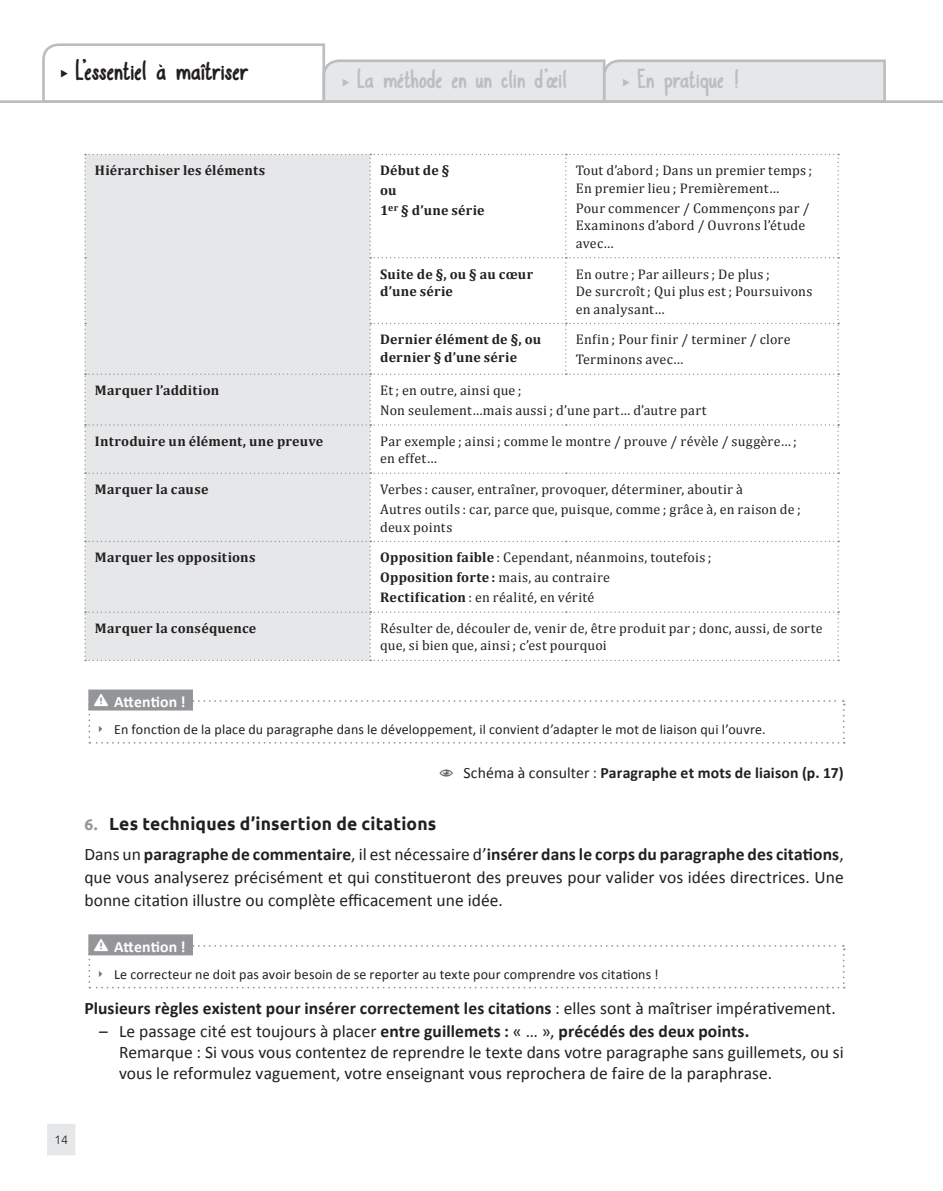
<style>
.page{position:relative;width:943px;height:1191px;background:#fff}
.page>*{position:absolute;margin:0;border:0;box-sizing:border-box;transform-origin:0 0}
.t1{font:24.5px "DJB Thisis Me 2";letter-spacing:-.015em;color:#231f20}
.t2{font:22.75px "DJB Thisis Me 2";letter-spacing:-.01em;color:#bcbdc0}
.t3{font:17.5px/22.8px "Calibri";letter-spacing:.005em;color:#231f20;text-align:justify}
.t4{font:700 17.5px "Calibri";letter-spacing:.005em;color:#231f20}
.t5{font:700 17.5px "Ubuntu";letter-spacing:.01em;color:#231f20}
.t6{font:700 15.75px "Calibri";letter-spacing:.01em;color:#231f20}
.t7{font:700 15.75px "Calibri";letter-spacing:.01em;color:#fff}
.t8{font:14px/17.5px "Cambria";letter-spacing:.02em;color:#231f20}
.t9{font:700 14px/19.9px "Cambria";letter-spacing:.01em;color:#231f20}
.t10{font:14px "Calibri";letter-spacing:.01em;color:#231f20}
.t11{font:300 12.25px "Ubuntu";color:#231f20}
.s1{font-weight:700}
.s2{font-family:"Web Hosting Hub Glyphs";font-weight:400;font-size:14px}
.s3{font-weight:400}
.s4{font-size:15.75px;color:#939598}
</style>
<div class="page">
<hr style="left:0;top:100px;width:943px;height:3px;background:#bcbdc0">
<div style="left:47px;top:1123px;width:28px;height:32px;background:#e6e7e9"></div>
<div style="left:88px;top:689px;width:105px;height:21px;background:#939598"></div>
<div style="left:88px;top:934px;width:105px;height:21px;background:#939598"></div>
<svg style="left:84px;top:154px;width:755px;height:507px"></svg>
<svg style="left:41px;top:43px;width:846px;height:58px"></svg>
<svg style="left:88px;top:700px;width:756px;height:43px"></svg>
<svg style="left:88px;top:945px;width:756px;height:43px"></svg>
<h1 class="t1" style="left:76px;top:54px;width:174px">L’essentiel à maîtriser</h1>
<h2 class="t2" style="left:357px;top:64px;width:211px">La méthode en un clin d’œil</h2>
<h2 class="t2" style="left:638px;top:64px;width:102px">En pratique !</h2>
<p class="t9" style="left:95px;top:160px;width:172px">Hiérarchiser les éléments</p>
<p class="t9" style="left:380px;top:160px;width:106px">Début de §<br>ou<br>1<sup>er</sup> § d’une série</p>
<p class="t8" style="left:575px;top:162px;width:238px">Tout d’abord ; Dans un premier temps ;<br>En premier lieu ; Premièrement…</p>
<p class="t8" style="left:575px;top:199px;width:235px">Pour commencer / Commençons par /<br>Examinons d’abord / Ouvrons l’étude avec…</p>
<p class="t9" style="left:380px;top:264px;width:154px;line-height:17.5px">Suite de §, ou § au cœur d’une série</p>
<p class="t8" style="left:575px;top:265px;width:238px">En outre ; Par ailleurs ; De plus ;<br>De surcroît ; Qui plus est ; Poursuivons en analysant…</p>
<p class="t9" style="left:380px;top:330px;width:162px;line-height:17.5px">Dernier élément de §, ou dernier § d’une série</p>
<p class="t8" style="left:575px;top:329px;width:216px;line-height:19.9px">Enfin ; Pour finir / terminer / clore<br>Terminons avec…</p>
<p class="t9" style="left:95px;top:380px;width:126px">Marquer l’addition</p>
<p class="t8" style="left:380px;top:380px;width:328px;line-height:19.9px">Et ; en outre, ainsi que ;<br>Non seulement…mais aussi ; d’une part… d’autre part</p>
<p class="t9" style="left:95px;top:430px;width:230px">Introduire un élément, une preuve</p>
<p class="t8" style="left:380px;top:432px;width:418px">Par exemple ; ainsi ; comme le montre / prouve / révèle / suggère… ; en effet…</p>
<p class="t9" style="left:95px;top:479px;width:115px">Marquer la cause</p>
<p class="t8" style="left:380px;top:479px;width:422px;line-height:19.9px">Verbes : causer, entraîner, provoquer, déterminer, aboutir à<br>Autres outils : car, parce que, puisque, comme ; grâce à, en raison de ;</p>
<p class="t8" style="left:380px;top:518px;width:74px">deux points</p>
<p class="t9" style="left:95px;top:547px;width:162px">Marquer les oppositions</p>
<p class="t8" style="left:380px;top:547px;width:333px;line-height:19.9px"><span class="s1">Opposition faible</span> : Cependant, néanmoins, toutefois ;<br><span class="s1">Opposition forte :</span> mais, au contraire<br><span class="s1">Rectification</span> : en réalité, en vérité</p>
<p class="t9" style="left:95px;top:618px;width:163px">Marquer la conséquence</p>
<p class="t8" style="left:380px;top:619px;width:444px">Résulter de, découler de, venir de, être produit par ; donc, aussi, de sorte que, si bien que, ainsi ; c’est pourquoi</p>
<p class="t7" style="left:94px;top:691px;width:93px"><span class="s2">ׁ</span> Attention !</p>
<p class="t10" style="left:114px;top:721px;width:653px">En fonction de la place du paragraphe dans le développement, il convient d’adapter le mot de liaison qui l’ouvre.</p>
<p class="t6" style="left:463px;top:762px;width:382px"><span class="s3">Schéma à consulter :</span> Paragraphe et mots de liaison (p. 17)</p>
<p class="t5" style="left:84px;top:813px;width:353px"><span class="s4">6.</span> Les techniques d’insertion de citations</p>
<p class="t3" style="left:84px;top:843px;width:760px">Dans un <span class="s1">paragraphe de commentaire</span>, il est nécessaire d’<span class="s1">insérer dans le corps du paragraphe des citations</span>, que vous analyserez précisément et qui constitueront des preuves pour valider vos idées directrices. Une bonne citation illustre ou complète efficacement une idée.</p>
<p class="t7" style="left:94px;top:936px;width:93px"><span class="s2">ׁ</span> Attention !</p>
<p class="t10" style="left:114px;top:965px;width:546px">Le correcteur ne doit pas avoir besoin de se reporter au texte pour comprendre vos citations !</p>
<p class="t4" style="left:84px;top:997px;width:753px">Plusieurs règles existent pour insérer correctement les citations <span class="s3">: elles sont à maîtriser impérativement.</span></p>
<p class="t3" style="left:119px;top:1020px;width:726px;line-height:21px;text-align:left;text-indent:-20px">– Le passage cité est toujours à placer <span class="s1">entre guillemets :</span> « … », <span class="s1">précédés des deux points.<br></span>Remarque : Si vous vous contentez de reprendre le texte dans votre paragraphe sans guillemets, ou si vous le reformulez vaguement, votre enseignant vous reprochera de faire de la paraphrase.</p>
<p class="t11" style="left:55px;top:1131px;width:15px">14</p>
</div>
